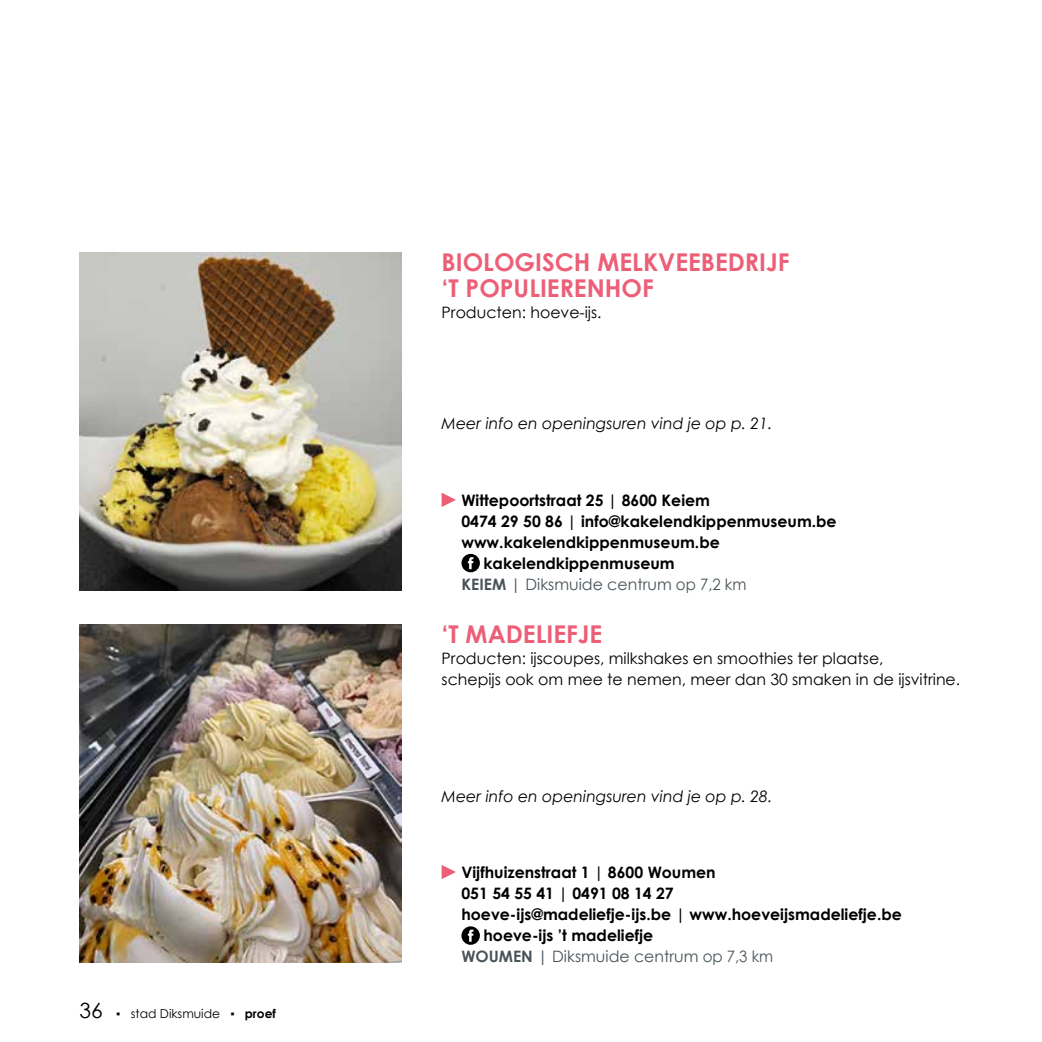
<style>
.page{position:relative;width:1042px;height:1042px;background:#fff}
.page>*{position:absolute;margin:0;border:0;box-sizing:border-box;transform-origin:0 0}
.t1{font:700 24.5px/26.2px "Century Gothic";color:#ec5f77}
.t2{font:700 15.75px "Century Gothic";color:#000}
.t3{font:15.75px/21px "Century Gothic";color:#000}
.t4{font:italic 15.75px "Century Gothic";color:#000}
.t5{font:15.75px "Century Gothic";color:#485358}
.t6{font:12.25px "Century Gothic";color:#000}
.s1{font-size:21px}
.s2{font-family:"Arial"}
.s3{font-weight:700}
</style>
<div class="page">
<svg style="left:441px;top:493px;width:15px;height:14px"></svg>
<img style="left:79px;top:253px;width:323px;height:337px">
<svg style="left:441px;top:865px;width:15px;height:14px"></svg>
<img style="left:79px;top:625px;width:323px;height:337px">
<div style="left:461px;top:554px;width:19px;height:18px;background:#000;border-radius:50%"></div>
<svg style="left:468px;top:557px;width:5px;height:12px"></svg>
<svg style="left:461px;top:926px;width:19px;height:19px"></svg>
<svg style="left:468px;top:929px;width:5px;height:13px"></svg>
<p class="t6" style="left:79px;top:1005px;width:198px"><span class="s1">36</span> <span class="s2">▪</span> stad Diksmuide <span class="s2">▪</span> <span class="s3">proef</span></p>
<h1 class="t1" style="left:441px;top:248px;width:349px">BIOLOGISCH MELKVEEBEDRIJF ‘T POPULIERENHOF</h1>
<p class="t3" style="left:441px;top:302px;width:162px">Producten: hoeve-ijs.</p>
<p class="t4" style="left:441px;top:412px;width:332px">Meer info en openingsuren vind je op p. 21.</p>
<p class="t2" style="left:461px;top:488px;width:250px">Wittepoortstraat 25 | 8600 Keiem</p>
<p class="t2" style="left:461px;top:509px;width:377px">0474 29 50 86 | info@kakelendkippenmuseum.be</p>
<p class="t2" style="left:461px;top:530px;width:260px">www.kakelendkippenmuseum.be</p>
<p class="t2" style="left:483px;top:551px;width:193px">kakelendkippenmuseum</p>
<p class="t5" style="left:461px;top:573px;width:286px"><span class="s3">KEIEM</span> | Diksmuide centrum op 7,2 km</p>
<h1 class="t1" style="left:441px;top:620px;width:162px">‘T MADELIEFJE</h1>
<p class="t3" style="left:441px;top:648px;width:520px">Producten: ijscoupes, milkshakes en smoothies ter plaatse,<br>schepijs ook om mee te nemen, meer dan 30 smaken in de ijsvitrine.</p>
<p class="t4" style="left:441px;top:785px;width:332px">Meer info en openingsuren vind je op p. 28.</p>
<p class="t2" style="left:461px;top:860px;width:256px">Vijfhuizenstraat 1 | 8600 Woumen</p>
<p class="t2" style="left:461px;top:881px;width:214px">051 54 55 41 | 0491 08 14 27</p>
<p class="t2" style="left:461px;top:902px;width:442px">hoeve-ijs@madeliefje-ijs.be | www.hoeveijsmadeliefje.be</p>
<p class="t2" style="left:483px;top:923px;width:171px">hoeve-ijs ’t madeliefje</p>
<p class="t5" style="left:461px;top:945px;width:313px"><span class="s3">WOUMEN</span> | Diksmuide centrum op 7,3 km</p>
</div>
